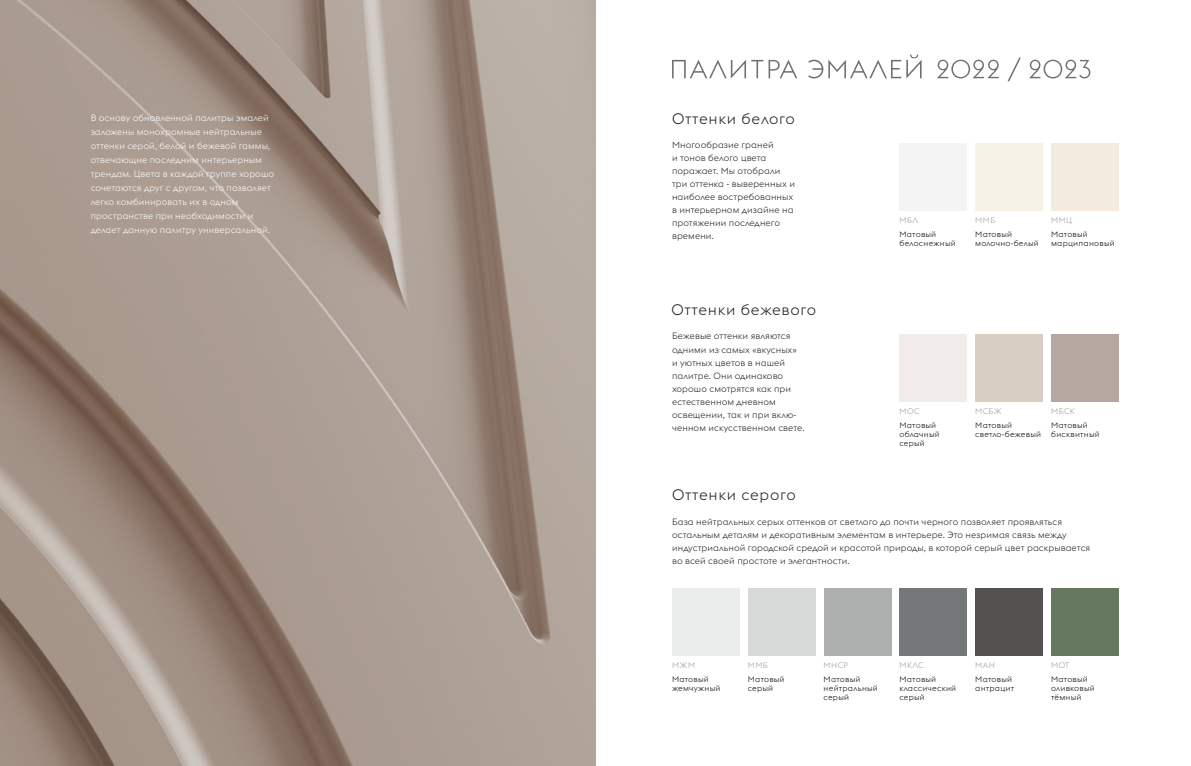
<style>
.page{position:relative;width:1191px;height:766px;background:#fff}
.page>*{position:absolute;margin:0;border:0;box-sizing:border-box;transform-origin:0 0}
.t1{font:300 15px "Euclid Flex";letter-spacing:.05em;color:#1c1d1b}
.t2{font:300 9px/13px "Euclid Flex";letter-spacing:.01em;color:#1c1d1b}
.t3{font:300 9px/14px "Euclid Flex";letter-spacing:.01em;color:#fff}
.t4{font:300 8px/9px "Euclid Flex";letter-spacing:.03em;color:#000}
.t5{font:300 8px "Euclid Flex";letter-spacing:.05em;color:#9c9c9d}
</style>
<div class="page">
<img style="left:0;top:0;width:595px;height:765px">
<svg style="left:672px;top:55px;width:249px;height:23px"></svg>
<svg style="left:937px;top:58px;width:153px;height:23px"></svg>
<div style="left:899px;top:143px;width:68px;height:68px;background:#f4f4f4"></div>
<div style="left:1051px;top:143px;width:67px;height:68px;background:#f3ebde"></div>
<div style="left:975px;top:143px;width:68px;height:68px;background:#f6f2e7"></div>
<div style="left:1051px;top:334px;width:67px;height:68px;background:#b5a8a0"></div>
<div style="left:899px;top:334px;width:68px;height:68px;background:#f1ece9"></div>
<div style="left:975px;top:334px;width:68px;height:68px;background:#d8cdc3"></div>
<div style="left:823px;top:588px;width:68px;height:68px;background:#adaeae"></div>
<div style="left:672px;top:588px;width:68px;height:68px;background:#ebecec"></div>
<div style="left:748px;top:588px;width:67px;height:68px;background:#d7d9d9"></div>
<div style="left:975px;top:588px;width:68px;height:68px;background:#545150"></div>
<div style="left:899px;top:588px;width:68px;height:68px;background:#757878"></div>
<div style="left:1051px;top:588px;width:67px;height:68px;background:#667760"></div>
<p class="t3" style="left:91px;top:111px;width:185px">В основу обновленной палитры эмалей заложены монохромные нейтральные оттенки серой, белой и бежевой гаммы, отвечающие последним интерьерным трендам. Цвета в каждой группе хорошо сочетаются друг с другом, что позволяет легко комбинировать их в одном пространстве при необходимости и делает данную палитру универсальной.</p>
<h1 class="t1" style="left:672px;top:110px;width:124px">Оттенки белого</h1>
<p class="t2" style="left:672px;top:138px;width:124px">Многообразие граней<br>и тонов белого цвета поражает. Мы отобрали три оттенка - выверенных и наиболее востребованных в интерьерном дизайне на протяжении последнего времени.</p>
<h1 class="t1" style="left:671px;top:301px;width:146px">Оттенки бежевого</h1>
<p class="t2" style="left:672px;top:330px;width:134px">Бежевые оттенки являются одними из самых «вкусных»<br>и уютных цветов в нашей палитре. Они одинаково хорошо смотрятся как при естественном дневном освещении, так и при вклю&shy;ченном искусственном свете.</p>
<h1 class="t1" style="left:672px;top:486px;width:125px">Оттенки серого</h1>
<p class="t5" style="left:899px;top:215px;width:20px">МБЛ</p>
<p class="t4" style="left:899px;top:229px;width:58px">Матовый белоснежный</p>
<p class="t5" style="left:975px;top:215px;width:22px">ММБ</p>
<p class="t4" style="left:975px;top:229px;width:65px">Матовый молочно-белый</p>
<p class="t5" style="left:1051px;top:215px;width:22px">ММЦ</p>
<p class="t4" style="left:1051px;top:229px;width:65px">Матовый марципановый</p>
<p class="t5" style="left:899px;top:407px;width:21px">МОС</p>
<p class="t4" style="left:899px;top:420px;width:42px">Матовый облачный серый</p>
<p class="t5" style="left:975px;top:407px;width:28px">МСБЖ</p>
<p class="t4" style="left:975px;top:420px;width:67px">Матовый светло-бежевый</p>
<p class="t5" style="left:1051px;top:407px;width:25px">МБСК</p>
<p class="t4" style="left:1051px;top:420px;width:50px">Матовый бисквитный</p>
<p class="t2" style="left:672px;top:515px;width:420px">База нейтральных серых оттенков от светлого до почти черного позволяет проявляться остальным деталям и декоративным элементам в интерьере. Это незримая связь между индустриальной городской средой и красотой природы, в которой серый цвет раскрывается во всей своей простоте и элегантности.</p>
<p class="t5" style="left:672px;top:660px;width:25px">МЖМ</p>
<p class="t4" style="left:672px;top:674px;width:50px">Матовый жемчужный</p>
<p class="t5" style="left:748px;top:660px;width:22px">ММБ</p>
<p class="t4" style="left:748px;top:674px;width:38px">Матовый серый</p>
<p class="t5" style="left:823px;top:660px;width:26px">МНСР</p>
<p class="t4" style="left:823px;top:674px;width:56px">Матовый нейтральный серый</p>
<p class="t5" style="left:899px;top:660px;width:26px">МКЛС</p>
<p class="t4" style="left:899px;top:674px;width:58px">Матовый классический серый</p>
<p class="t5" style="left:975px;top:660px;width:21px">МАН</p>
<p class="t4" style="left:975px;top:674px;width:40px">Матовый антрацит</p>
<p class="t5" style="left:1051px;top:660px;width:20px">МОТ</p>
<p class="t4" style="left:1051px;top:674px;width:45px">Матовый оливковый тёмный</p>
</div>
